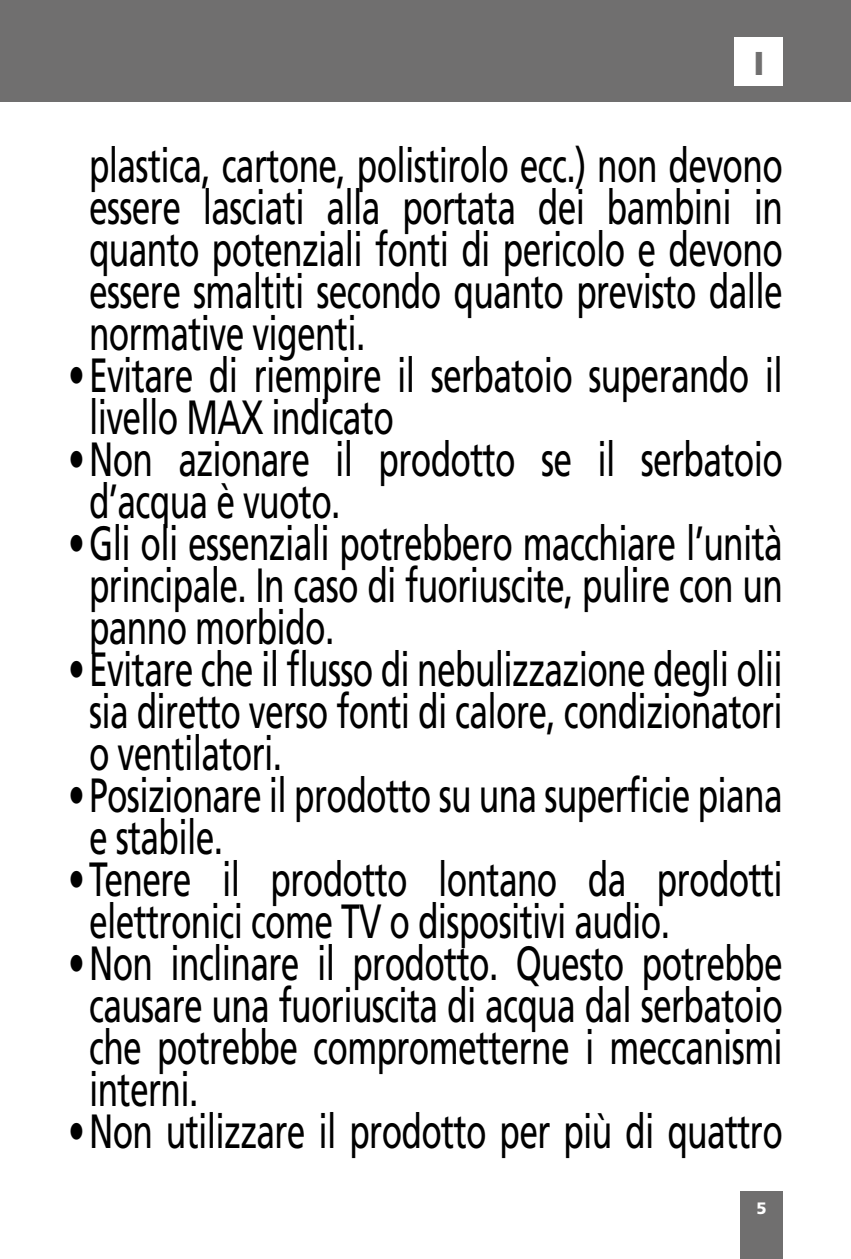
<style>
.page{position:relative;width:851px;height:1259px;background:#fff}
.page>*{position:absolute;margin:0;border:0;box-sizing:border-box;transform-origin:0 0}
.t1{font:48px/42px "Frutiger LT Std";letter-spacing:-.02em;color:#000;text-align:justify;scale:.7 1}
.t2{font:900 33px "Frutiger LT Std";color:#706f6f}
.t3{font:900 16.5px "Frutiger LT Std";color:#fff}
</style>
<div class="page">
<div style="left:0;top:0;width:850px;height:102px;background:#706f6f"></div>
<div style="left:740px;top:1191px;width:42px;height:68px;background:#706f6f"></div>
<div style="left:734px;top:37px;width:48px;height:48px;background:#fff"></div>
<p class="t2" style="left:753px;top:43px;width:13px">I</p>
<p class="t1" style="left:89px;top:145px;width:992px">plastica, cartone, polistirolo ecc.) non devono essere lasciati alla portata dei bambini in quanto potenziali fonti di pericolo e devono essere smaltiti secondo quanto previsto dalle normative vigenti.</p>
<p class="t1" style="left:89px;top:355px;width:992px;text-indent:-21px">•Evitare di riempire il serbatoio superando il livello MAX indicato</p>
<p class="t1" style="left:89px;top:439px;width:992px;text-indent:-21px">•Non azionare il prodotto se il serbatoio d’acqua è vuoto.</p>
<p class="t1" style="left:89px;top:523px;width:992px;text-indent:-21px">•Gli oli essenziali potrebbero macchiare l’unità principale. In caso di fuoriuscite, pulire con un panno morbido.</p>
<p class="t1" style="left:89px;top:649px;width:992px;text-indent:-21px">•Evitare che il flusso di nebulizzazione degli olii sia diretto verso fonti di calore, condizionatori o ventilatori.</p>
<p class="t1" style="left:89px;top:775px;width:992px;text-indent:-21px">•Posizionare il prodotto su una superficie piana e stabile.</p>
<p class="t1" style="left:89px;top:859px;width:992px;text-indent:-21px">•Tenere il prodotto lontano da prodotti elettronici come TV o dispositivi audio.</p>
<p class="t1" style="left:89px;top:943px;width:992px;text-indent:-21px">•Non inclinare il prodotto. Questo potrebbe causare una fuoriuscita di acqua dal serbatoio che potrebbe comprometterne i meccanismi interni.</p>
<p class="t1" style="left:68px;top:1111px;width:1022px">•Non utilizzare il prodotto per più di quattro</p>
<p class="t3" style="left:756px;top:1198px;width:12px">5</p>
</div>
